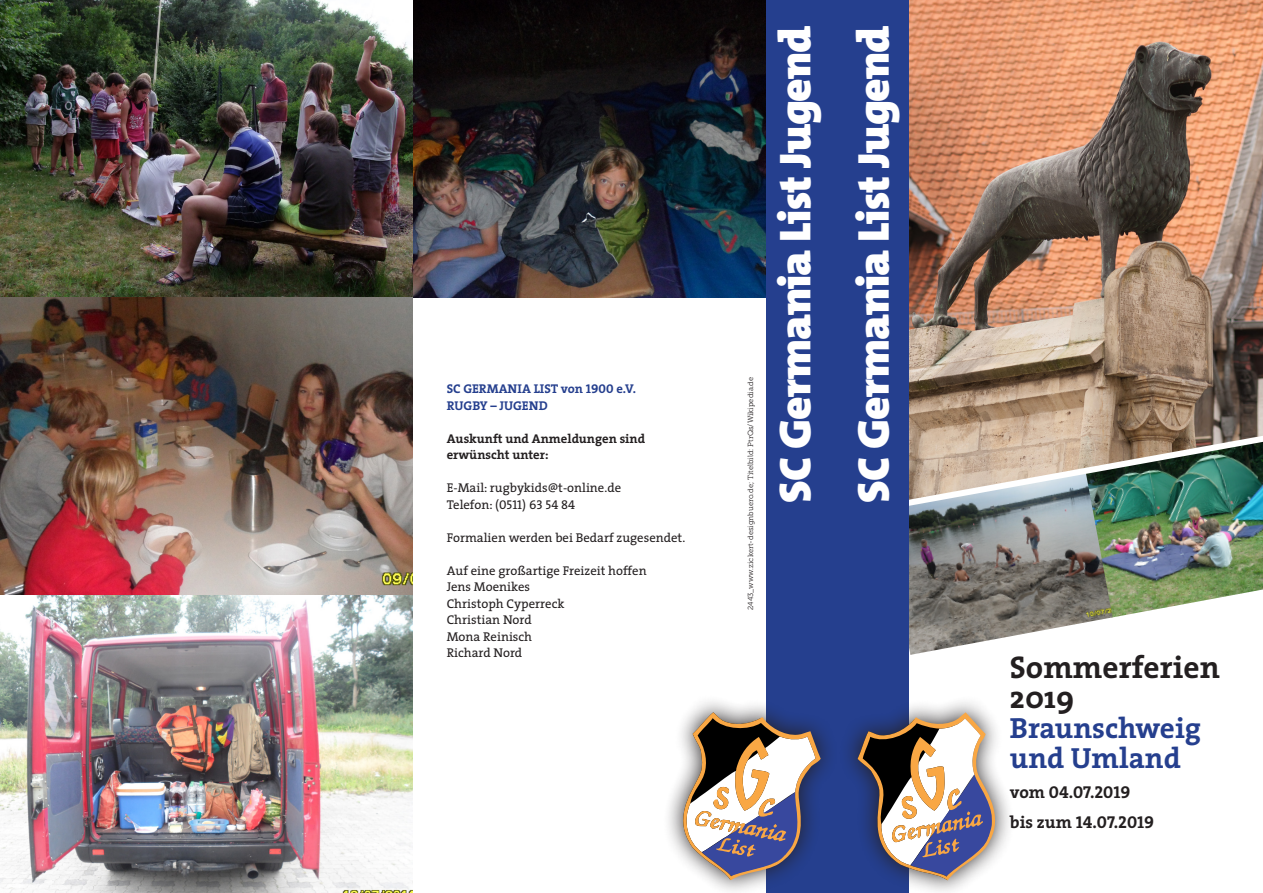
<style>
.page{position:relative;width:1263px;height:893px;background:#fff}
.page>*{position:absolute;margin:0;border:0;box-sizing:border-box;transform-origin:0 0}
.t1{font:900 45px "The Mix";letter-spacing:-.02em;color:#fff}
.t2{font:700 31.5px/30px "The Serif";color:#231f20}
.t3{font:700 29.25px/30px "The Serif";color:#253f8e}
.t4{font:17.25px/30px "The Serif Bold Caps";color:#231f20}
.t5{font:12.75px "The Serif";color:#231f20}
.t6{font:700 12.75px/16.5px "The Serif";color:#231f20}
.t7{font:700 12.75px "The Serif";color:#253f8e}
.t8{font:12.75px "The Serif Caps";color:#231f20}
.t9{font:7.5px "Museo Slab 300";color:#231f20}
.s1{font-family:"The Serif Bold Caps";font-weight:400}
.s2{font-family:"The Serif"}
.s3{font-family:"The Serif";font-weight:700}
</style>
<div class="page">
<img style="left:909px;top:0;width:354px;height:426px">
<img style="left:1113px;top:511px;width:150px;height:107px">
<img style="left:909px;top:511px;width:204px;height:144px">
<img style="left:0;top:0;width:767px;height:298px">
<img style="left:0;top:298px;width:412px;height:595px">
<div style="left:767px;top:0;width:71px;height:893px;background:#253f8e"></div>
<img style="left:909px;top:426px;width:354px;height:85px">
<div style="left:838px;top:0;width:71px;height:893px;background:#253f8e"></div>
<svg style="left:668px;top:682px;width:341px;height:211px"></svg>
<p class="t7" style="left:447px;top:378px;width:191px">SC GERMANIA LIST von <span class="s1">1900</span> e.V.</p>
<p class="t7" style="left:447px;top:395px;width:103px">RUGBY – JUGEND</p>
<p class="t6" style="left:447px;top:430px;width:200px">Auskunft und Anmeldungen sind erwünscht unter:</p>
<p class="t5" style="left:447px;top:477px;width:176px">E-Mail: rugbykids@t-online.de</p>
<p class="t8" style="left:447px;top:494px;width:130px"><span class="s2">Telefon:</span> (0511) 63 54 84</p>
<p class="t5" style="left:447px;top:527px;width:240px">Formalien werden bei Bedarf zugesendet.</p>
<p class="t5" style="left:447px;top:560px;width:201px">Auf eine großartige Freizeit hoffen</p>
<p class="t5" style="left:447px;top:576px;width:85px">Jens Moenikes</p>
<p class="t5" style="left:447px;top:593px;width:119px">Christoph Cyperreck</p>
<p class="t5" style="left:447px;top:609px;width:87px">Christian Nord</p>
<p class="t5" style="left:447px;top:626px;width:87px">Mona Reinisch</p>
<p class="t5" style="left:447px;top:642px;width:77px">Richard Nord</p>
<p class="t9" style="left:746px;top:610px;width:235px;rotate:-90deg">2443_www.zickert-designbuero.de; Titelbild: PtrQs/Wikipedia.de</p>
<p class="t1" style="left:757px;top:503px;width:479px;rotate:-90deg">SC Germania List Jugend</p>
<p class="t1" style="left:835px;top:503px;width:479px;rotate:-90deg">SC Germania List Jugend</p>
<p class="t2" style="left:1010px;top:651px;width:212px">Sommerferien<br>2019</p>
<p class="t3" style="left:1010px;top:712px;width:193px">Braunschweig und Umland</p>
<p class="t4" style="left:1010px;top:776px;width:146px"><span class="s3">vom</span> 04.07.2019 <span class="s3">bis zum</span> 14.07.2019</p>
</div>
